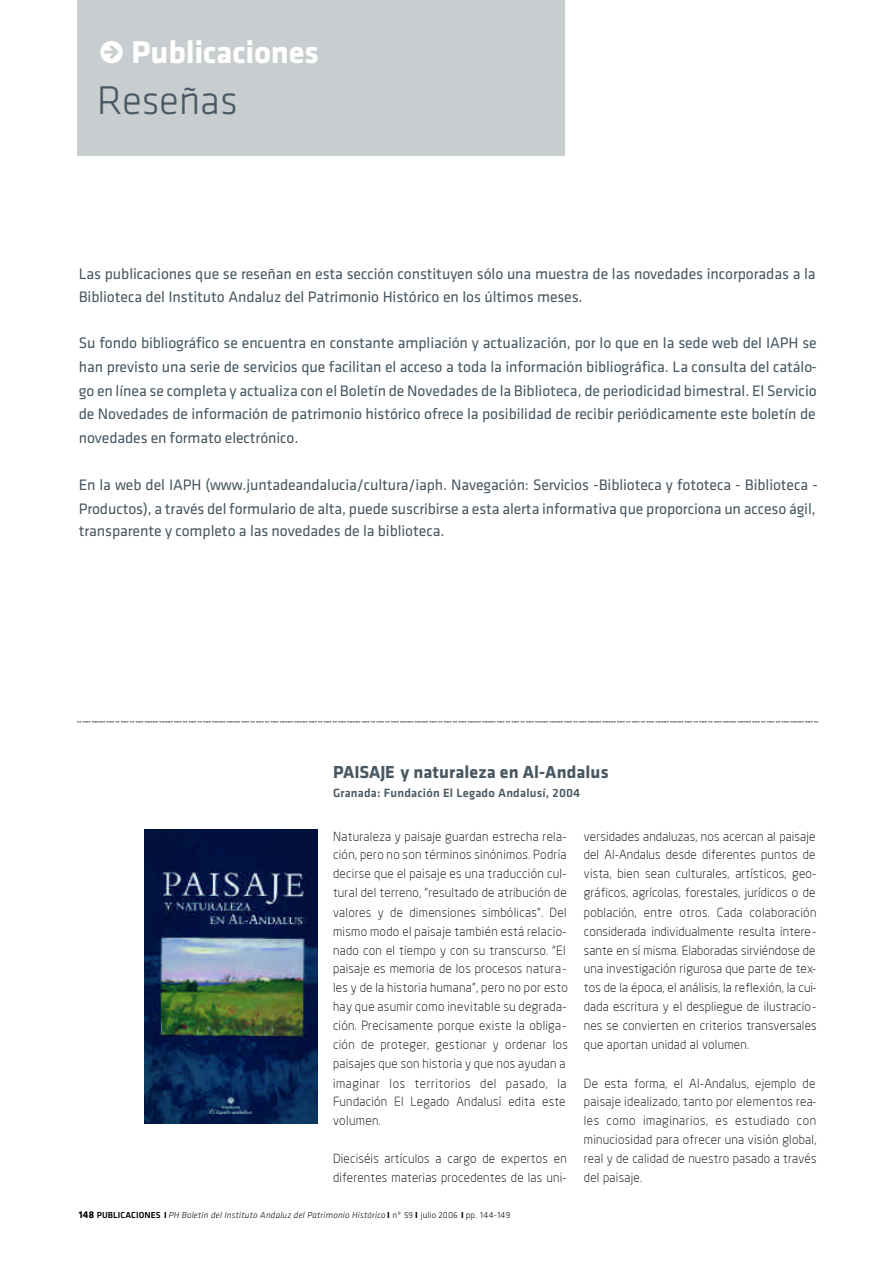
<style>
.page{position:relative;width:894px;height:1263px;background:#fff}
.page>*{position:absolute;margin:0;border:0;box-sizing:border-box;transform-origin:0 0}
.t1{font:41.7px "Klavika Light TF";letter-spacing:-.01em;color:#485761}
.t2{font:700 32.7px "Klavika";letter-spacing:-.005em;color:#fff}
.t3{font:18px "Klavika Bold OSF";letter-spacing:.005em;color:#485761}
.t4{font:15.75px/23.7px "Klavika";letter-spacing:-.005em;color:#485761}
.t5{font:300 12.3px/18.9px "Neo Sans";letter-spacing:.025em;color:#000}
.t6{font:500 12.3px "Klavika";letter-spacing:.015em;color:#485761}
.t7{font:italic 300 9px "Klavika";letter-spacing:.025em;color:#000}
.s1{font-family:"Klavika Arrows"}
.s2{font-weight:700;font-style:normal;font-size:10.2px}
.s3{font-weight:500;font-style:normal}
.s4{font-weight:700;font-style:normal}
.s5{font-style:normal}
</style>
<div class="page">
<img style="left:144px;top:830px;width:173px;height:294px">
<svg style="left:78px;top:721px;width:740px;height:1px"></svg>
<div style="left:78px;top:0;width:487px;height:156px;background:#c8cdd0"></div>
<h2 class="t2" style="left:99px;top:34px;width:221px"><span class="s1">R</span> Publicaciones</h2>
<h1 class="t1" style="left:97px;top:78px;width:143px">Reseñas</h1>
<p class="t4" style="left:79px;top:262px;width:738px">Las publicaciones que se reseñan en esta sección constituyen sólo una muestra de las novedades incorporadas a la<br>Biblioteca del Instituto Andaluz del Patrimonio Histórico en los últimos meses.</p>
<p class="t4" style="left:79px;top:332px;width:740px;text-align:justify">Su fondo bibliográfico se encuentra en constante ampliación y actualización, por lo que en la sede web del IAPH se han previsto una serie de servicios que facilitan el acceso a toda la información bibliográfica. La consulta del catálo&shy;go en línea se completa y actualiza con el Boletín de Novedades de la Biblioteca, de periodicidad bimestral. El Servicio de Novedades de información de patrimonio histórico ofrece la posibilidad de recibir periódicamente este boletín de novedades en formato electrónico.</p>
<p class="t4" style="left:79px;top:474px;width:741px;line-height:23.1px">En la web del IAPH (www.juntadeandalucia/cultura/iaph. Navegación: Servicios -Biblioteca y fototeca - Biblioteca -<br>Productos), a través del formulario de alta, puede suscribirse a esta alerta informativa que proporciona un acceso ágil, transparente y completo a las novedades de la biblioteca.</p>
<h3 class="t3" style="left:333px;top:762px;width:277px">PAISAJE y naturaleza en Al-Andalus</h3>
<p class="t6" style="left:333px;top:786px;width:249px">Granada: Fundación El Legado Andalusí, 2004</p>
<p class="t5" style="left:333px;top:827px;width:236px">Naturaleza y paisaje guardan estrecha rela&shy;ción, pero no son términos sinónimos. Podría decirse que el paisaje es una traducción cul&shy;tural del terreno, “resultado de atribución de valores y de dimensiones simbólicas”. Del mismo modo el paisaje también está relacio&shy;nado con el tiempo y con su transcurso. “El paisaje es memoria de los procesos natura&shy;les y de la historia humana”, pero no por esto hay que asumir como inevitable su degrada&shy;ción. Precisamente porque existe la obliga&shy;ción de proteger, gestionar y ordenar los paisajes que son historia y que nos ayudan a imaginar los territorios del pasado, la Fundación El Legado Andalusí edita este volumen.</p>
<p class="t5" style="left:333px;top:1148px;width:235px">Dieciséis artículos a cargo de expertos en diferentes materias procedentes de las uni-</p>
<p class="t7" style="left:79px;top:1210px;width:433px"><span class="s2">148</span> <span class="s3">PUBLICACIONES</span> <span class="s4">I</span> PH Boletín del Instituto Andaluz del Patrimonio Histórico <span class="s4">I</span> <span class="s5">nº 59</span> <span class="s4">I</span> <span class="s5">julio 2006</span> <span class="s4">I</span> <span class="s5">pp. 144-149</span></p>
<p class="t5" style="left:584px;top:827px;width:234px;text-align:justify">versidades andaluzas, nos acercan al paisaje del Al-Andalus desde diferentes puntos de vista, bien sean culturales, artísticos, geo&shy;gráficos, agrícolas, forestales, jurídicos o de población, entre otros. Cada colaboración considerada individualmente resulta intere&shy;sante en sí misma. Elaboradas sirviéndose de una investigación rigurosa que parte de tex&shy;tos de la época, el análisis, la reflexión, la cui&shy;dada escritura y el despliegue de ilustracio&shy;nes se convierten en criterios transversales que aportan unidad al volumen.</p>
<p class="t5" style="left:584px;top:1073px;width:234px;text-align:justify">De esta forma, el Al-Andalus, ejemplo de paisaje idealizado, tanto por elementos rea&shy;les como imaginarios, es estudiado con minuciosidad para ofrecer una visión global, real y de calidad de nuestro pasado a través del paisaje.</p>
</div>
